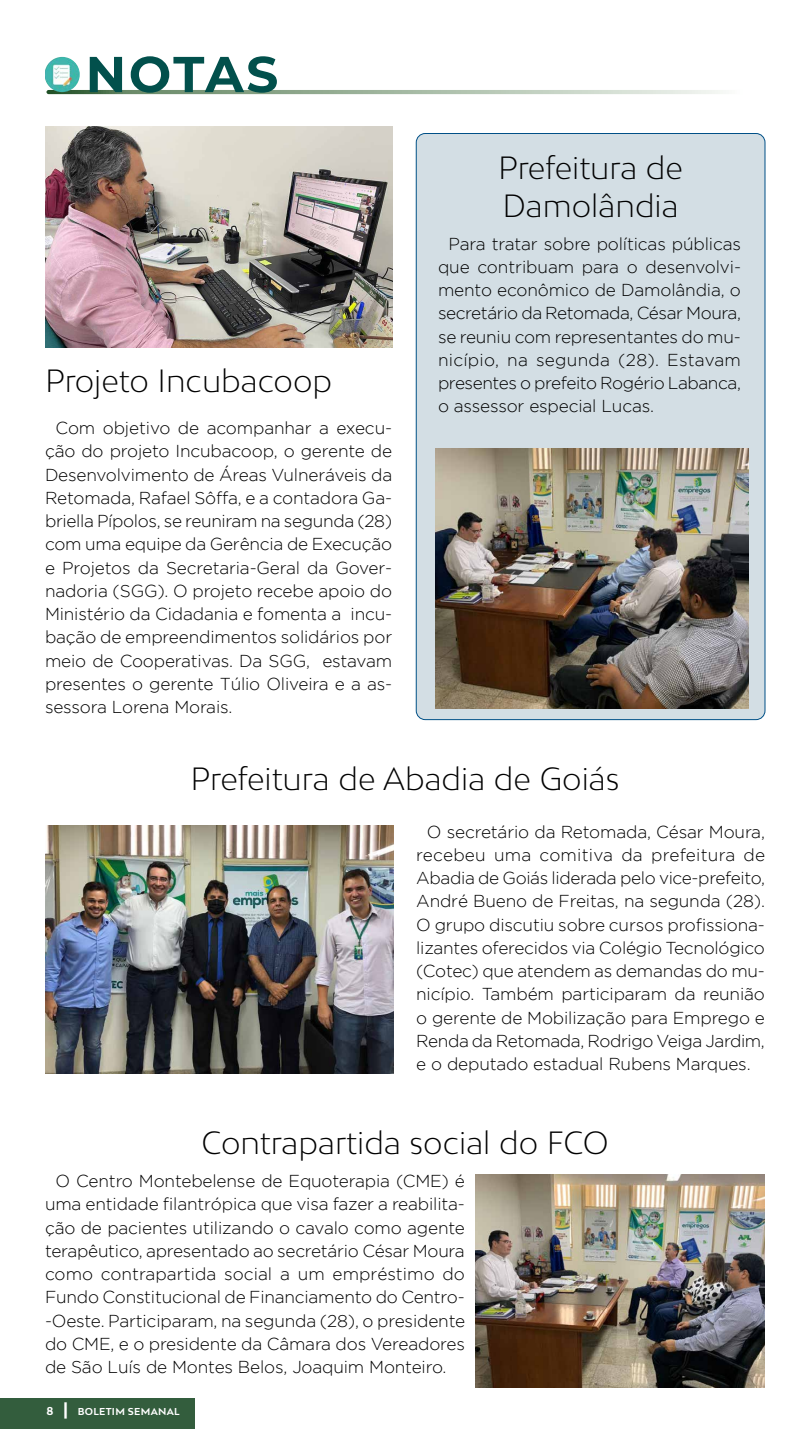
<style>
.page{position:relative;width:810px;height:1440px;background:#fff}
.page>*{position:absolute;margin:0;border:0;box-sizing:border-box;transform-origin:0 0}
.t1{font:700 50.32px "Montserrat";letter-spacing:.045em;color:#02504c}
.t2{font:300 30.38px/37.5px "Bw Mitga";color:#000}
.t3{font:300 17.25px/23.2px "Gotham";letter-spacing:-.01em;color:#000;text-align:justify}
.t4{font:700 9.45px "Bw Mitga";letter-spacing:.03em;color:#fff}
.s1{font-size:10.88px}
.s2{font-size:16.27px}
</style>
<div class="page">
<div style="left:416px;top:134px;width:349px;height:586px;background:#d3dee4;border-radius:9px"></div>
<svg style="left:46px;top:90px;width:719px;height:4px"></svg>
<img style="left:45px;top:57px;width:35px;height:35px">
<img style="left:45px;top:126px;width:347px;height:222px">
<img style="left:435px;top:449px;width:314px;height:259px">
<img style="left:45px;top:825px;width:349px;height:249px">
<img style="left:476px;top:1174px;width:289px;height:214px">
<div style="left:0;top:1398px;width:195px;height:31px;background:#335d3d"></div>
<h1 class="t1" style="left:86px;top:38px;width:194px">NOTAS</h1>
<h2 class="t2" style="left:45px;top:361px;width:289px">Projeto Incubacoop</h2>
<p class="t3" style="left:45px;top:416px;width:349px;text-indent:11px">Com objetivo de acompanhar a execu&shy;ção do projeto Incubacoop, o gerente de Desenvolvimento de Áreas Vulneráveis da Retomada, Rafael Sôffa, e a contadora Ga&shy;briella Pípolos, se reuniram na segunda (28) com uma equipe da Gerência de Execução e Projetos da Secretaria-Geral da Gover&shy;nadoria (SGG). O projeto recebe apoio do Ministério da Cidadania e fomenta a incu&shy;bação de empreendimentos solidários por meio de Cooperativas. Da SGG, estavam presentes o gerente Túlio Oliveira e a as&shy;sessora Lorena Morais.</p>
<h2 class="t2" style="left:498px;top:148px;width:186px">Prefeitura de<br>Damolândia</h2>
<p class="t3" style="left:438px;top:232px;width:305px;text-indent:11px">Para tratar sobre políticas públicas que contribuam para o desenvolvi&shy;mento econômico de Damolândia, o secretário da Retomada, César Moura, se reuniu com representantes do mu&shy;nicípio, na segunda (28). Estavam presentes o prefeito Rogério Labanca, o assessor especial Lucas.</p>
<h2 class="t2" style="left:190px;top:759px;width:431px">Prefeitura de Abadia de Goiás</h2>
<p class="t3" style="left:416px;top:820px;width:350px;text-indent:11px">O secretário da Retomada, César Moura, recebeu uma comitiva da prefeitura de Abadia de Goiás liderada pelo vice-prefeito, André Bueno de Freitas, na segunda (28).<br>O grupo discutiu sobre cursos profissiona&shy;lizantes oferecidos via Colégio Tecnológico (Cotec) que atendem as demandas do mu&shy;nicípio. Também participaram da reunião o gerente de Mobilização para Emprego e Renda da Retomada, Rodrigo Veiga Jardim, e o deputado estadual Rubens Marques.</p>
<h2 class="t2" style="left:201px;top:1123px;width:409px">Contrapartida social do FCO</h2>
<p class="t3" style="left:45px;top:1169px;width:422px;text-indent:11px">O Centro Montebelense de Equoterapia (CME) é uma entidade filantrópica que visa fazer a reabilita&shy;ção de pacientes utilizando o cavalo como agente terapêutico, apresentado ao secretário César Moura como contrapartida social a um empréstimo do Fundo Constitucional de Financiamento do Centro--Oeste. Participaram, na segunda (28), o presidente do CME, e o presidente da Câmara dos Vereadores de São Luís de Montes Belos, Joaquim Monteiro.</p>
<p class="t4" style="left:46px;top:1405px;width:135px"><span class="s1">8</span> <span class="s2">|</span> BOLETIM SEMANAL</p>
</div>
